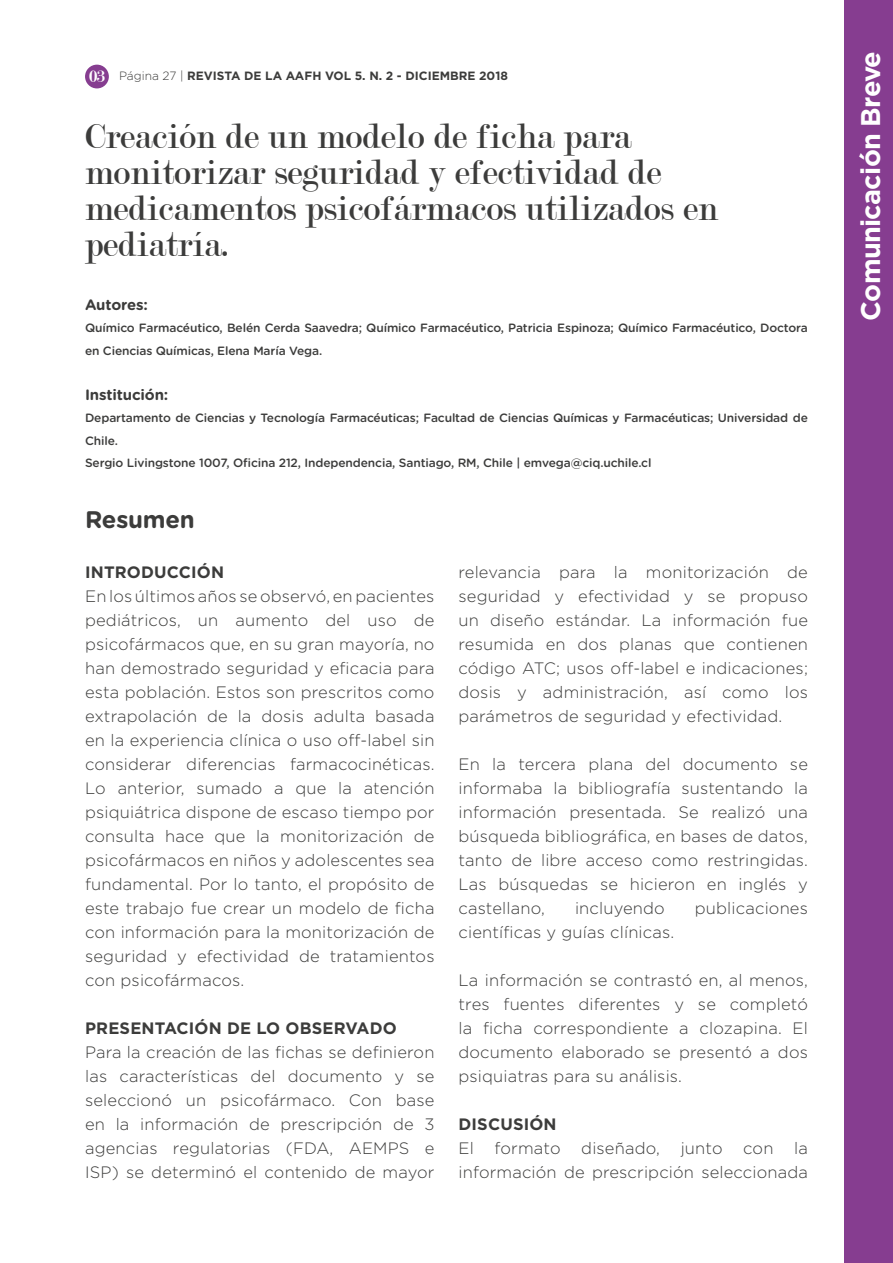
<style>
.page{position:relative;width:893px;height:1263px;background:#fff}
.page>*{position:absolute;margin:0;border:0;box-sizing:border-box;transform-origin:0 0}
.t1{font:37.5px/36px "Modern";color:#3c3c3b}
.t2{font:700 27px "Gotham";letter-spacing:-.025em;color:#fff}
.t3{font:700 24px "Gotham Rounded";letter-spacing:-.01em;color:#3c3c3b}
.t4{font:18px "Modern";color:#fff}
.t5{font:300 16.5px/24px "Gotham";letter-spacing:.01em;color:#3c3c3b;text-align:justify}
.t6{font:700 16.5px "Gotham";letter-spacing:.01em;color:#3c3c3b}
.t7{font:700 15px "Gotham Rounded";letter-spacing:-.01em;color:#3c3c3b}
.t8{font:500 12px/22.5px "Gotham Rounded";letter-spacing:-.01em;color:#3c3c3b}
.t9{font:700 12px "Gotham";color:#3c3c3b}
.s1{font-weight:300}
</style>
<div class="page">
<div style="left:844px;top:0;width:49px;height:1263px;background:#863d90"></div>
<div style="left:85px;top:65px;width:24px;height:23px;background:#863d90;border-radius:50%"></div>
<p class="t4" style="left:89px;top:67px;width:17px">03</p>
<p class="t9" style="left:119px;top:68px;width:390px"><span class="s1">Página 27 |</span> REVISTA DE LA AAFH VOL 5. N. 2 - DICIEMBRE 2018</p>
<h1 class="t1" style="left:85px;top:118px;width:635px">Creación de un modelo de ficha para monitorizar seguridad y efectividad de medicamentos psicofármacos utilizados en pediatría.</h1>
<p class="t7" style="left:85px;top:293px;width:64px">Autores:</p>
<p class="t8" style="left:85px;top:316px;width:724px">Químico Farmacéutico, Belén Cerda Saavedra; Químico Farmacéutico, Patricia Espinoza; Químico Farmacéutico, Doctora en Ciencias Químicas, Elena María Vega.</p>
<p class="t7" style="left:85px;top:383px;width:85px">Institución:</p>
<p class="t8" style="left:85px;top:406px;width:724px">Departamento de Ciencias y Tecnología Farmacéuticas; Facultad de Ciencias Químicas y Farmacéuticas; Universidad de<br>Chile.<br>Sergio Livingstone 1007, Oficina 212, Independencia, Santiago, RM, Chile | emvega@ciq.uchile.cl</p>
<h3 class="t3" style="left:85px;top:502px;width:111px">Resumen</h3>
<p class="t6" style="left:85px;top:561px;width:141px">INTRODUCCIÓN</p>
<p class="t5" style="left:85px;top:583px;width:351px">En los últimos años se observó, en pacientes pediátricos, un aumento del uso de psicofármacos que, en su gran mayoría, no han demostrado seguridad y eficacia para esta población. Estos son prescritos como extrapolación de la dosis adulta basada en la experiencia clínica o uso off-label sin considerar diferencias farmacocinéticas.<br>Lo anterior, sumado a que la atención psiquiátrica dispone de escaso tiempo por consulta hace que la monitorización de psicofármacos en niños y adolescentes sea fundamental. Por lo tanto, el propósito de este trabajo fue crear un modelo de ficha con información para la monitorización de seguridad y efectividad de tratamientos con psicofármacos.</p>
<p class="t6" style="left:85px;top:1017px;width:313px">PRESENTACIÓN DE LO OBSERVADO</p>
<p class="t5" style="left:85px;top:1040px;width:351px">Para la creación de las fichas se definieron las características del documento y se seleccionó un psicofármaco. Con base en la información de prescripción de 3 agencias regulatorias (FDA, AEMPS e ISP) se determinó el contenido de mayor</p>
<p class="t5" style="left:459px;top:560px;width:351px">relevancia para la monitorización de seguridad y efectividad y se propuso un diseño estándar. La información fue resumida en dos planas que contienen código ATC; usos off-label e indicaciones; dosis y administración, así como los parámetros de seguridad y efectividad.</p>
<p class="t5" style="left:459px;top:752px;width:351px">En la tercera plana del documento se informaba la bibliografía sustentando la información presentada. Se realizó una búsqueda bibliográfica, en bases de datos, tanto de libre acceso como restringidas.<br>Las búsquedas se hicieron en inglés y castellano,</p>
<p class="t5" style="left:575px;top:896px;width:91px">incluyendo</p>
<p class="t5" style="left:695px;top:896px;width:115px">publicaciones</p>
<p class="t5" style="left:459px;top:920px;width:217px">científicas y guías clínicas.</p>
<p class="t5" style="left:459px;top:968px;width:351px">La información se contrastó en, al menos, tres fuentes diferentes y se completó la ficha correspondiente a clozapina. El documento elaborado se presentó a dos psiquiatras para su análisis.</p>
<p class="t6" style="left:459px;top:1113px;width:100px">DISCUSIÓN</p>
<p class="t5" style="left:459px;top:1136px;width:17px">El</p>
<p class="t5" style="left:495px;top:1136px;width:67px">formato</p>
<p class="t5" style="left:581px;top:1136px;width:80px">diseñado,</p>
<p class="t5" style="left:681px;top:1136px;width:43px">junto</p>
<p class="t5" style="left:743px;top:1136px;width:32px">con</p>
<p class="t5" style="left:459px;top:1136px;width:351px;text-align:right">la<br>información de prescripción seleccionada</p>
<h2 class="t2" style="left:853px;top:321px;width:271px;rotate:-90deg">Comunicación Breve</h2>
</div>
